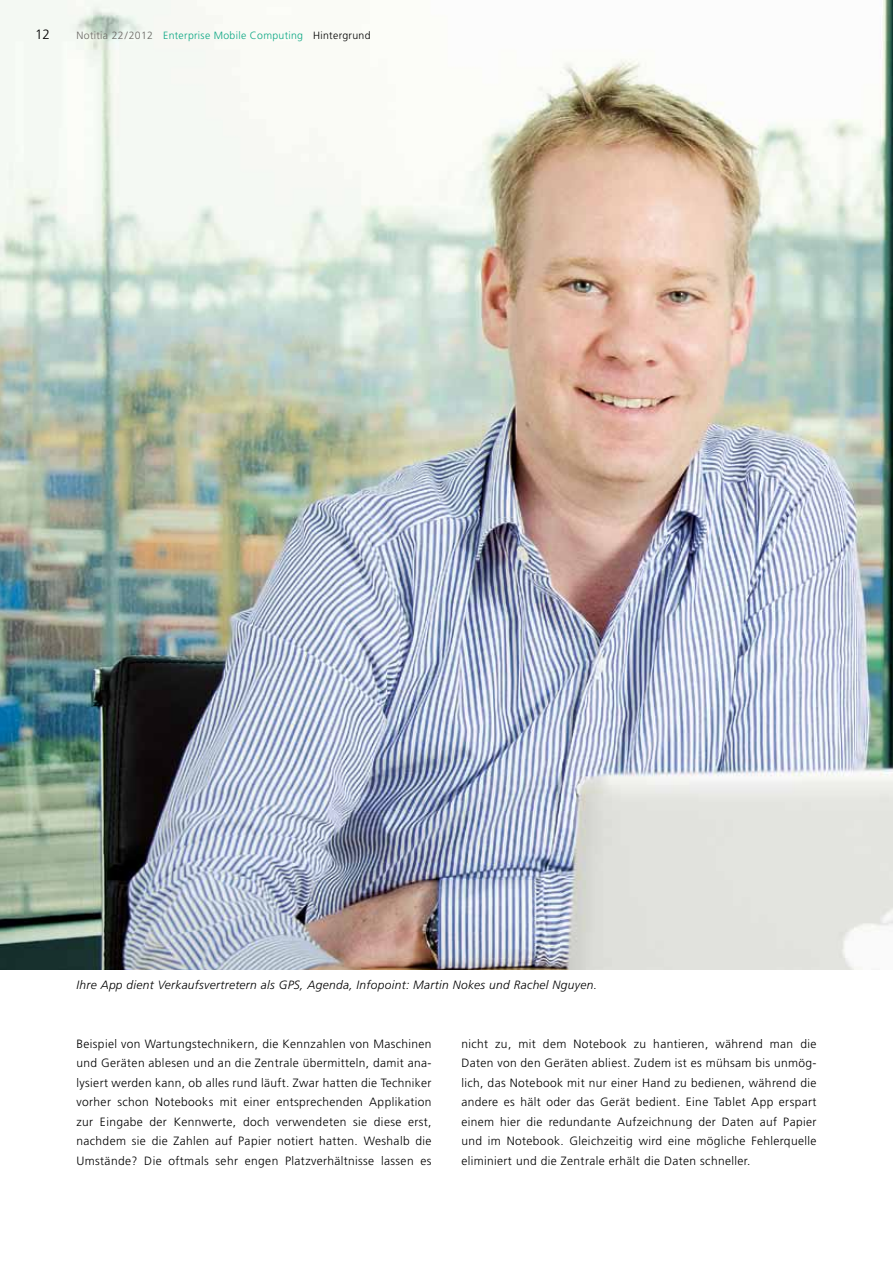
<style>
.page{position:relative;width:893px;height:1263px;background:#fff}
.page>*{position:absolute;margin:0;border:0;box-sizing:border-box;transform-origin:0 0}
.t1{font:300 13.5px "Frutiger";color:#000}
.t2{font:300 12px/19.5px "Frutiger";letter-spacing:.03em;color:#000;text-align:justify}
.t3{font:italic 300 12px "Frutiger";letter-spacing:.025em;color:#000}
.t4{font:300 10.5px "Frutiger";letter-spacing:.03em;color:#0aa783}
.s1{color:#6a6864}
.s2{color:#000}
</style>
<div class="page">
<img style="left:0;top:0;width:893px;height:970px">
<p class="t1" style="left:35px;top:27px;width:17px">12</p>
<p class="t4" style="left:77px;top:29px;width:296px"><span class="s1">Notitia 22/2012</span> Enterprise Mobile Computing <span class="s2">Hintergrund</span></p>
<p class="t3" style="left:77px;top:978px;width:522px">Ihre App dient Verkaufsvertretern als GPS, Agenda, Infopoint: Martin Nokes und Rachel Nguyen.</p>
<p class="t2" style="left:77px;top:1034px;width:357px">Beispiel von Wartungstechnikern, die Kennzahlen von Maschinen und Geräten ablesen und an die Zentrale übermitteln, damit ana&shy;lysiert werden kann, ob alles rund läuft. Zwar hatten die Techniker vorher schon Notebooks mit einer entsprechenden Applikation zur Eingabe der Kennwerte, doch verwendeten sie diese erst, nachdem sie die Zahlen auf Papier notiert hatten. Weshalb die Umstände? Die oftmals sehr engen Platzverhältnisse lassen es</p>
<p class="t2" style="left:461px;top:1034px;width:357px">nicht zu, mit dem Notebook zu hantieren, während man die Daten von den Geräten abliest. Zudem ist es mühsam bis unmög&shy;lich, das Notebook mit nur einer Hand zu bedienen, während die andere es hält oder das Gerät bedient. Eine Tablet App erspart einem hier die redundante Aufzeichnung der Daten auf Papier und im Notebook. Gleichzeitig wird eine mögliche Fehlerquelle eliminiert und die Zentrale erhält die Daten schneller.</p>
</div>
